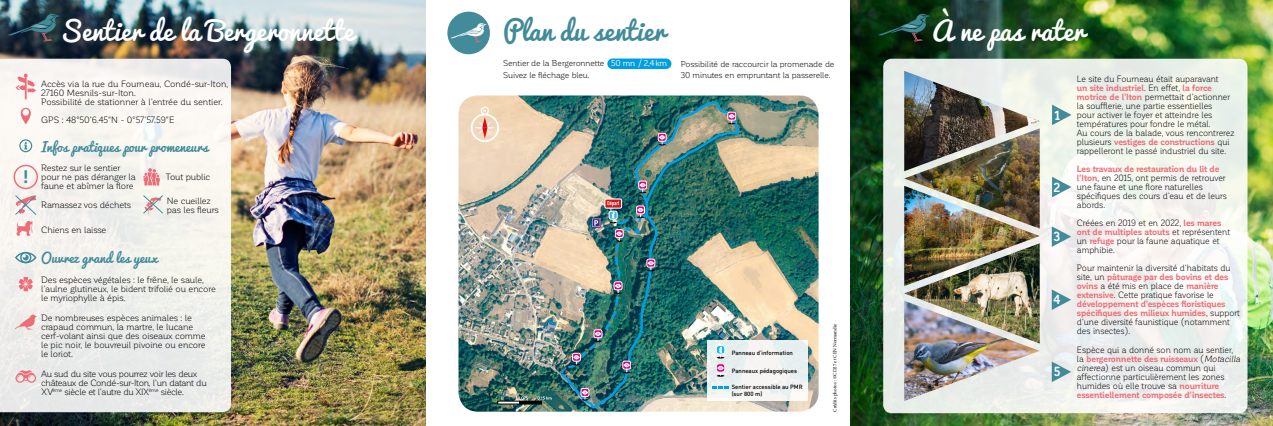
<style>
.page{position:relative;width:1273px;height:426px;background:#fff}
.page>*{position:absolute;margin:0;border:0;box-sizing:border-box;transform-origin:0 0}
.t1{font:26px "Pacifico";color:#fff}
.t2{font:26px "Pacifico";color:#418b9a}
.t3{font:700 18px "Corporative Soft";color:#418b9a}
.t4{font:13px "Pacifico";color:#418b9a}
.t5{font:700 13px "Corporative Soft";color:#fff;scale:.89 1}
.t6{font:9px/9px "Corporative Soft";letter-spacing:-.015em;color:#000;scale:.95 1}
.t7{font:9px/9px "Corporative Soft";letter-spacing:-.015em;color:#000}
.t8{font:9px/9px "Corporative Soft";letter-spacing:-.045em;color:#000}
.t9{font:8.4px/11.4px "Corporative Soft";letter-spacing:-.025em;color:#000}
.t10{font:500 6px/7px "DIN";color:#000}
.t11{font:5px "Minion Pro";color:#000}
.s1{color:#fff}
.s2{font-weight:700;color:#ed6c77}
.s3{font-style:italic}
</style>
<div class="page">
<img style="left:0;top:0;width:425px;height:425px">
<img style="left:850px;top:0;width:423px;height:425px">
<svg style="left:0;top:59px;width:231px;height:352px;fill:#f2f2ed"></svg>
<div style="left:447px;top:12px;width:43px;height:42px;background:#418b9a;border-radius:50%"></div>
<svg style="left:450px;top:22px;width:37px;height:21px"></svg>
<div style="left:883px;top:59px;width:364px;height:353px;background:linear-gradient(to bottom,#f0f4ec,#f1f1f1);border-radius:9px"></div>
<img style="left:904px;top:171px;width:136px;height:14px">
<img style="left:904px;top:71px;width:136px;height:100px">
<img style="left:904px;top:185px;width:136px;height:58px">
<img style="left:904px;top:343px;width:136px;height:57px">
<img style="left:904px;top:243px;width:136px;height:100px">
<svg style="left:15px;top:73px;width:21px;height:26px"></svg>
<svg style="left:21px;top:108px;width:10px;height:16px"></svg>
<svg style="left:15px;top:370px;width:21px;height:12px"></svg>
<div style="left:15px;top:251px;width:21px;height:12px;border:2px solid #418b9a;border-radius:50%"></div>
<div style="left:20px;top:251px;width:11px;height:12px;border:1px solid #418b9a;border-radius:50%"></div>
<svg style="left:23px;top:254px;width:6px;height:6px"></svg>
<svg style="left:15px;top:314px;width:22px;height:15px"></svg>
<svg style="left:17px;top:275px;width:17px;height:17px"></svg>
<svg style="left:1052px;top:104px;width:19px;height:21px"></svg>
<svg style="left:1052px;top:176px;width:19px;height:21px"></svg>
<svg style="left:1052px;top:226px;width:19px;height:20px"></svg>
<svg style="left:1052px;top:289px;width:19px;height:20px"></svg>
<svg style="left:1052px;top:361px;width:19px;height:20px"></svg>
<svg style="left:143px;top:168px;width:17px;height:17px"></svg>
<div style="left:14px;top:164px;width:24px;height:25px;border:1px solid #ed6c77;border-radius:50%"></div>
<svg style="left:19px;top:139px;width:13px;height:13px"></svg>
<svg style="left:142px;top:194px;width:22px;height:20px"></svg>
<svg style="left:14px;top:194px;width:23px;height:21px"></svg>
<svg style="left:16px;top:221px;width:17px;height:15px"></svg>
<svg style="left:8px;top:13px;width:52px;height:29px;background:#304c57"></svg>
<svg style="left:878px;top:13px;width:52px;height:29px;background:#153c28"></svg>
<div style="left:612px;top:58px;width:54px;height:11px;background:#009fe3"></div>
<img style="left:458px;top:95px;width:360px;height:316px">
<img style="left:559px;top:100px;width:182px;height:309px">
<svg style="left:518px;top:396px;width:10px;height:3px"></svg>
<svg style="left:537px;top:396px;width:15px;height:3px"></svg>
<div style="left:498px;top:400px;width:22px;height:3px;border:1px solid #000"></div>
<div style="left:520px;top:400px;width:22px;height:3px;border:1px solid #000"></div>
<div style="left:605px;top:199px;width:16px;height:9px;background:#cd171a;border-radius:2px"></div>
<div style="left:604px;top:198px;width:18px;height:10px;border:1px solid #fff;border-radius:2px"></div>
<div style="left:639px;top:181px;width:8px;height:8px;background:#e6007d;border-radius:2px"></div>
<div style="left:638px;top:180px;width:9px;height:9px;border:1px solid #fff;border-radius:2px"></div>
<svg style="left:639px;top:183px;width:7px;height:10px"></svg>
<div style="left:658px;top:133px;width:8px;height:8px;border:1px solid #fff;border-radius:2px"></div>
<svg style="left:658px;top:135px;width:8px;height:10px"></svg>
<div style="left:727px;top:112px;width:9px;height:8px;border:1px solid #fff;border-radius:2px"></div>
<svg style="left:728px;top:114px;width:7px;height:10px"></svg>
<div style="left:646px;top:258px;width:9px;height:9px;border:1px solid #fff;border-radius:2px"></div>
<img style="left:559px;top:201px;width:95px;height:174px">
<div style="left:581px;top:388px;width:8px;height:8px;background:#e6007d;border-radius:2px"></div>
<div style="left:581px;top:387px;width:8px;height:9px;border:1px solid #fff;border-radius:2px"></div>
<svg style="left:581px;top:390px;width:7px;height:10px"></svg>
<svg style="left:471px;top:106px;width:28px;height:36px"></svg>
<div style="left:707px;top:340px;width:101px;height:60px;background:#eff2f2"></div>
<div style="left:716px;top:363px;width:9px;height:9px;border:1px solid #fff;border-radius:3px"></div>
<svg style="left:717px;top:365px;width:7px;height:11px"></svg>
<div style="left:716px;top:345px;width:9px;height:9px;border:1px solid #fff;border-radius:3px"></div>
<svg style="left:717px;top:346px;width:7px;height:12px"></svg>
<svg style="left:712px;top:386px;width:16px;height:2px"></svg>
<h2 class="t3" style="left:23px;top:167px;width:6px">!</h2>
<h1 class="t1" style="left:60px;top:17px;width:296px">Sentier de la Bergeronnette</h1>
<h1 class="t2" style="left:503px;top:17px;width:163px">Plan du sentier</h1>
<h1 class="t1" style="left:932px;top:17px;width:154px">à ne pas rater</h1>
<p class="t7" style="left:41px;top:80px;width:189px">Accès via la rue du Fourneau, Condé-sur-Iton,<br>27160 Mesnils-sur-Iton.<br>Possibilité de stationner à l’entrée du sentier.</p>
<p class="t7" style="left:41px;top:116px;width:135px">GPS : 48°50’6.45"N - 0°57’57.59"E</p>
<p class="t9" style="left:503px;top:58px;width:165px">Sentier de la Bergeronnette <span class="s1">50 mn / 2,4km<br></span>Suivez le fléchage bleu.</p>
<p class="t9" style="left:681px;top:58px;width:155px;line-height:11px">Possibilité de raccourcir la promenade de<br>30 minutes en empruntant la passerelle.</p>
<p class="t6" style="left:1077px;top:74px;width:167px">Le site du Fourneau était auparavant<br><span class="s2">un site industriel</span>. En effet, <span class="s2">la force motrice de l’Iton</span> permettait d’actionner la soufflerie, une partie essentielles<br>pour activer le foyer et atteindre les températures pour fondre le métal.<br>Au cours de la balade, vous rencontrerez plusieurs <span class="s2">vestiges de constructions</span> qui rappelleront le passé industriel du site.</p>
<p class="t6" style="left:1077px;top:164px;width:159px"><span class="s2">Les travaux de restauration du lit de l’Iton</span>, en 2015, ont permis de retrouver une faune et une flore naturelles spécifiques des cours d’eau et de leurs abords.</p>
<p class="t6" style="left:1077px;top:218px;width:163px">Créées en 2019 et en 2022, <span class="s2">les mares ont de multiples atouts</span> et représentent un <span class="s2">refuge</span> pour la faune aquatique et amphibie.</p>
<p class="t6" style="left:1077px;top:263px;width:173px">Pour maintenir la diversité d’habitats du site, un <span class="s2">pâturage par des bovins et des ovins</span> a été mis en place de <span class="s2">manière extensive</span>. Cette pratique favorise le <span class="s2">développement d’espèces floristiques spécifiques des milieux humides</span>, support d’une diversité faunistique (notamment des insectes).</p>
<p class="t6" style="left:1077px;top:344px;width:175px">Espèce qui a donné son nom au sentier, la <span class="s2">bergeronnette des ruisseaux</span> (<span class="s3">Motacilla cinerea</span>) est un oiseau commun qui affectionne particulièrement les zones humides où elle trouve sa <span class="s2">nourriture essentiellement composée d’insectes</span>.</p>
<h3 class="t5" style="left:1054px;top:108px;width:7px">1</h3>
<h3 class="t4" style="left:41px;top:139px;width:169px">Infos pratiques pour promeneurs</h3>
<p class="t7" style="left:41px;top:163px;width:96px">Restez sur le sentier pour ne pas déranger la faune et abîmer la flore</p>
<p class="t7" style="left:166px;top:172px;width:46px">Tout public</p>
<h3 class="t5" style="left:1054px;top:180px;width:9px">2</h3>
<p class="t7" style="left:167px;top:196px;width:54px">Ne cueillez pas les fleurs</p>
<p class="t7" style="left:41px;top:200px;width:92px">Ramassez vos déchets</p>
<p class="t7" style="left:41px;top:225px;width:67px">Chiens en laisse</p>
<h3 class="t5" style="left:1054px;top:229px;width:9px">3</h3>
<h3 class="t4" style="left:41px;top:251px;width:118px">Ouvrez grand les yeux</h3>
<p class="t7" style="left:41px;top:275px;width:176px">Des espèces végétales : le frêne, le saule, l’aulne glutineux, le bident trifolié ou encore le myriophylle à épis.</p>
<h3 class="t5" style="left:1053px;top:292px;width:9px">4</h3>
<p class="t7" style="left:41px;top:313px;width:166px">De nombreuses espèces animales : le crapaud commun, la martre, le lucane cerf-volant ainsi que des oiseaux comme le pic noir, le bouvreuil pivoine ou encore le loriot.</p>
<p class="t11" style="left:831px;top:411px;width:89px;rotate:-90deg">Crédits photos : ©CD27 et CEN Normandie</p>
<p class="t10" style="left:732px;top:348px;width:63px">Panneau d’information</p>
<p class="t10" style="left:732px;top:382px;width:72px">Sentier accessible au PMR (sur 800 m)</p>
<h3 class="t5" style="left:1054px;top:364px;width:8px">5</h3>
<p class="t10" style="left:732px;top:367px;width:67px">Panneaux pédagogiques</p>
<p class="t8" style="left:41px;top:368px;width:167px">Au sud du site vous pourrez voir les deux châteaux de Condé-sur-Iton, l’un datant du<br>XV<sup>ème</sup> siècle et l’autre du XIX<sup>ème</sup> siècle.</p>
</div>
